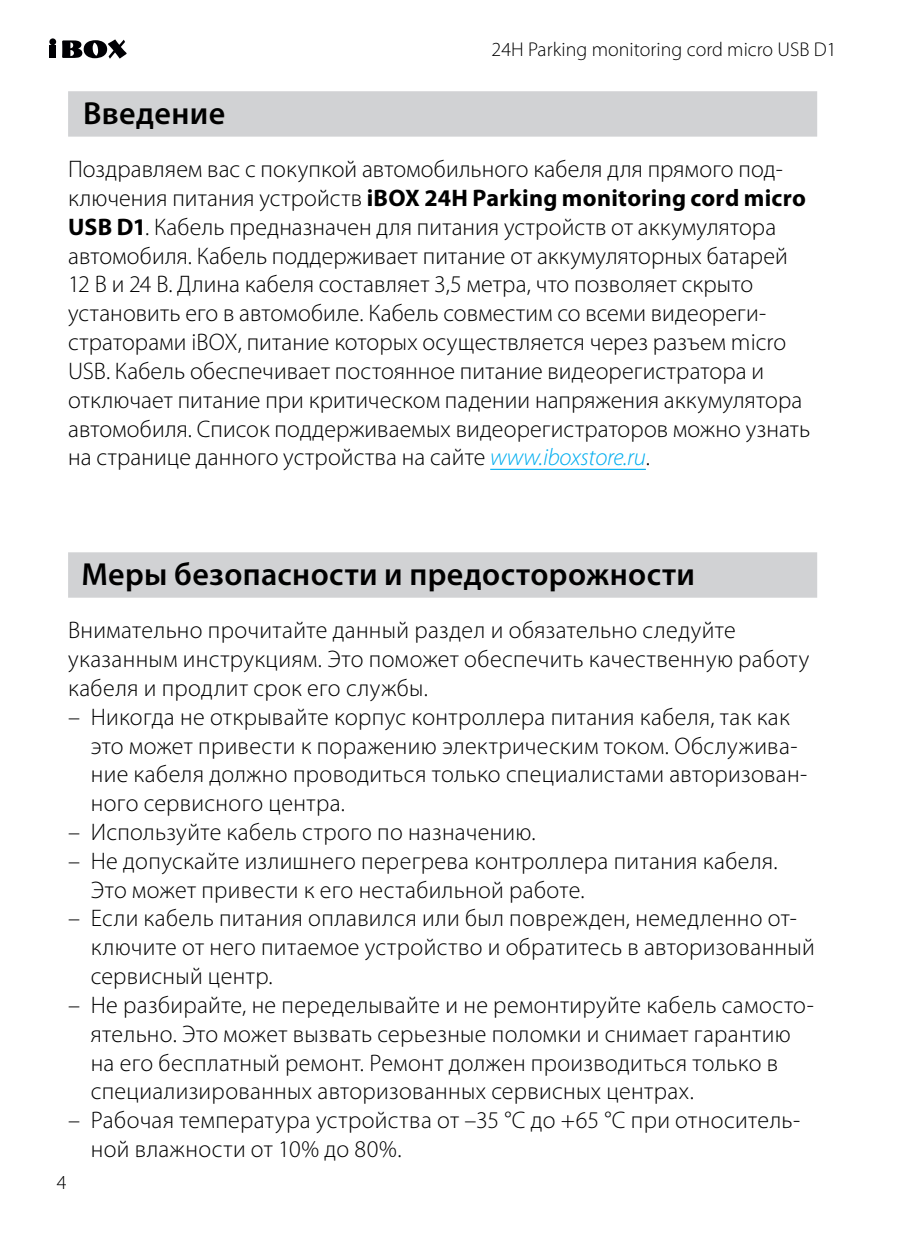
<style>
.page{position:relative;width:908px;height:1248px;background:#fff}
.page>*{position:absolute;margin:0;border:0;box-sizing:border-box;transform-origin:0 0}
.t1{font:600 32px "Myriad Pro";letter-spacing:.01em;color:#000}
.t2{font:300 24px/28.8px "Myriad Pro";letter-spacing:.01em;color:#000}
.t3{font:300 20px "Myriad Pro";color:#000}
.s1{font-weight:700}
.s2{font-style:italic;color:#00adef}
</style>
<div class="page">
<svg style="left:62px;top:39px;width:64px;height:20px"></svg>
<div style="left:49px;top:46px;width:7px;height:12px;background:#000004"></div>
<div style="left:49px;top:38px;width:7px;height:7px;background:#000004;border-radius:50%"></div>
<div style="left:68px;top:91px;width:748px;height:46px;background:#d1d2d4"></div>
<hr style="left:490px;top:468px;width:155px;height:2px;background:#00adef">
<div style="left:68px;top:552px;width:748px;height:45px;background:#d1d2d4"></div>
<p class="t3" style="left:491px;top:42px;width:346px">24H Parking monitoring cord micro USB D1</p>
<h1 class="t1" style="left:83px;top:101px;width:144px">Введение</h1>
<p class="t2" style="left:68px;top:157px;width:743px">Поздравляем вас с покупкой автомобильного кабеля для прямого под&shy;ключения питания устройств <span class="s1">iBOX 24H Parking monitoring cord micro USB D1</span>. Кабель предназначен для питания устройств от аккумулятора автомобиля. Кабель поддерживает питание от аккумуляторных батарей 12 В и 24 В. Длина кабеля составляет 3,5 метра, что позволяет скрыто установить его в автомобиле. Кабель совместим со всеми видеореги&shy;страторами iBOX, питание которых осуществляется через разъем micro USB. Кабель обеспечивает постоянное питание видеорегистратора и отключает питание при критическом падении напряжения аккумулятора автомобиля. Список поддерживаемых видеорегистраторов можно узнать на странице данного устройства на сайте <span class="s2">www.iboxstore.ru</span>.</p>
<h1 class="t1" style="left:81px;top:562px;width:615px">Меры безопасности и предосторожности</h1>
<p class="t2" style="left:68px;top:618px;width:742px">Внимательно прочитайте данный раздел и обязательно следуйте указанным инструкциям. Это поможет обеспечить качественную работу кабеля и продлит срок его службы.</p>
<p class="t2" style="left:91px;top:704px;width:717px;text-indent:-23px">– Никогда не открывайте корпус контроллера питания кабеля, так как это может привести к поражению электрическим током. Обслужива&shy;ние кабеля должно проводиться только специалистами авторизован&shy;ного сервисного центра.</p>
<p class="t2" style="left:68px;top:819px;width:469px">– Используйте кабель строго по назначению.</p>
<p class="t2" style="left:91px;top:848px;width:688px;text-indent:-23px">– Не допускайте излишнего перегрева контроллера питания кабеля.<br>Это может привести к его нестабильной работе.</p>
<p class="t2" style="left:91px;top:906px;width:725px;text-indent:-23px">– Если кабель питания оплавился или был поврежден, немедленно от&shy;ключите от него питаемое устройство и обратитесь в авторизованный сервисный центр.</p>
<p class="t2" style="left:91px;top:992px;width:724px;text-indent:-23px">– Не разбирайте, не переделывайте и не ремонтируйте кабель самосто&shy;ятельно. Это может вызвать серьезные поломки и снимает гарантию на его бесплатный ремонт. Ремонт должен производиться только в специализированных авторизованных сервисных центрах.</p>
<p class="t2" style="left:91px;top:1107px;width:710px;text-indent:-23px">– Рабочая температура устройства от –35 °С до +65 °С при относитель&shy;ной влажности от 10% до 80%.</p>
<p class="t3" style="left:57px;top:1174px;width:11px">4</p>
</div>
